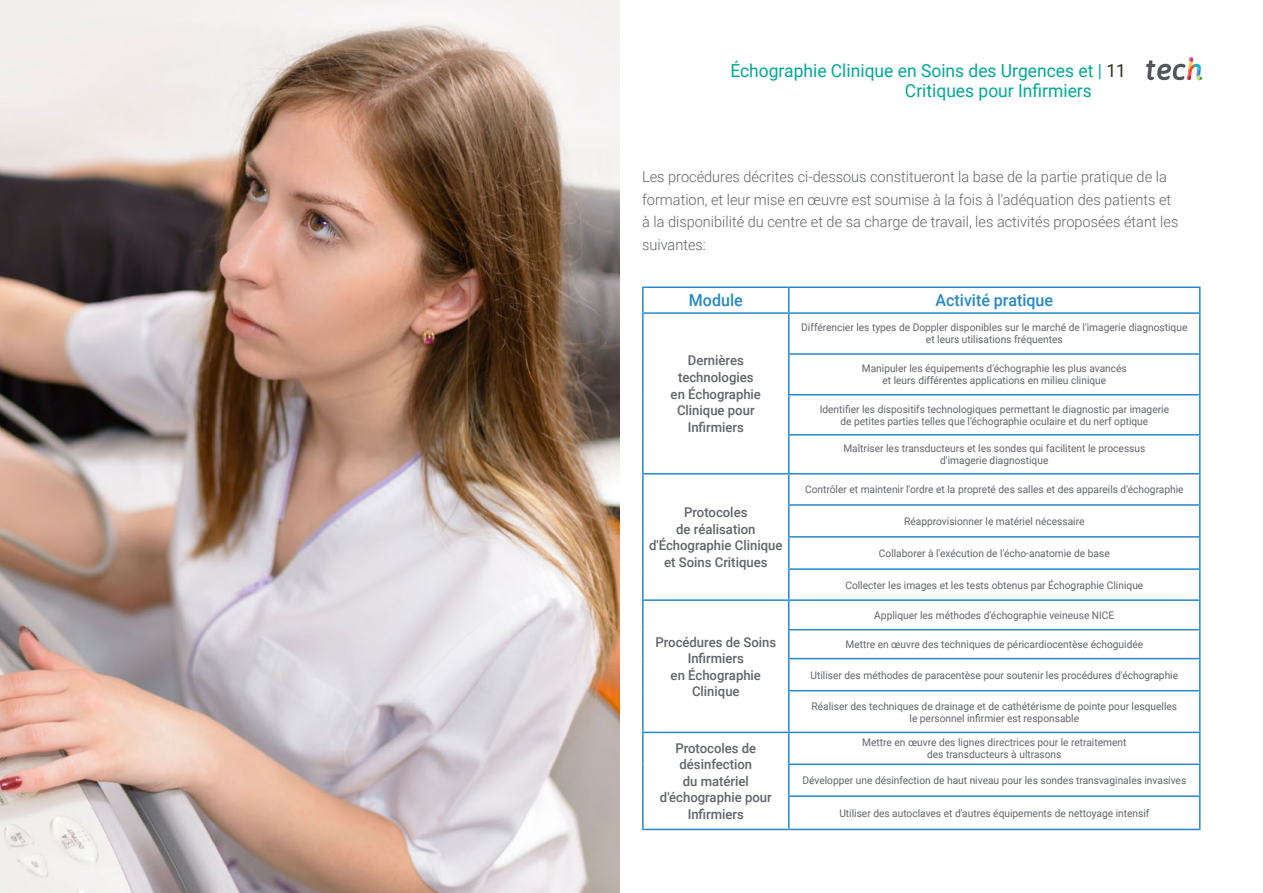
<style>
.page{position:relative;width:1263px;height:893px;background:#fff}
.page>*{position:absolute;margin:0;border:0;box-sizing:border-box;transform-origin:0 0}
.t1{font:18px/19.5px "Roboto";color:#00a996}
.t2{font:500 16.5px "Roboto";color:#2488c9}
.t3{font:300 15px/22.5px "Roboto";color:#61646a}
.t4{font:500 13.5px/16.5px "Roboto";color:#61646a;text-align:center}
.t5{font:10.5px/12px "Roboto";color:#61646a;text-align:center}
.s1{color:#312e20}
</style>
<div class="page">
<svg style="left:1146px;top:57px;width:56px;height:24px"></svg>
<img style="left:0;top:0;width:620px;height:893px">
<hr style="left:642px;top:829px;width:147px;height:1px;background:#2488c9">
<hr style="left:789px;top:286px;width:411px;height:2px;background:#2488c9">
<svg style="left:1199px;top:288px;width:1px;height:24px"></svg>
<hr style="left:789px;top:312px;width:411px;height:2px;background:#2488c9">
<hr style="left:1199px;top:314px;width:1px;height:39px;background:#2488c9">
<hr style="left:788px;top:353px;width:412px;height:2px;background:#2488c9">
<hr style="left:1199px;top:355px;width:1px;height:39px;background:#2488c9">
<hr style="left:788px;top:394px;width:412px;height:1px;background:#2488c9">
<hr style="left:1199px;top:395px;width:1px;height:39px;background:#2488c9">
<hr style="left:788px;top:434px;width:412px;height:2px;background:#2488c9">
<hr style="left:1199px;top:436px;width:1px;height:37px;background:#2488c9">
<hr style="left:789px;top:473px;width:411px;height:1px;background:#2488c9">
<hr style="left:1199px;top:474px;width:1px;height:30px;background:#2488c9">
<hr style="left:788px;top:504px;width:412px;height:2px;background:#2488c9">
<hr style="left:1199px;top:506px;width:1px;height:30px;background:#2488c9">
<hr style="left:788px;top:536px;width:412px;height:2px;background:#2488c9">
<hr style="left:1199px;top:538px;width:1px;height:30px;background:#2488c9">
<hr style="left:788px;top:568px;width:412px;height:2px;background:#2488c9">
<hr style="left:789px;top:599px;width:411px;height:2px;background:#2488c9">
<hr style="left:788px;top:629px;width:412px;height:1px;background:#2488c9">
<svg style="left:1199px;top:570px;width:1px;height:88px"></svg>
<hr style="left:788px;top:658px;width:412px;height:1px;background:#2488c9">
<hr style="left:1199px;top:659px;width:1px;height:31px;background:#2488c9">
<hr style="left:788px;top:690px;width:412px;height:1px;background:#2488c9">
<hr style="left:1199px;top:691px;width:1px;height:41px;background:#2488c9">
<hr style="left:789px;top:732px;width:411px;height:1px;background:#2488c9">
<hr style="left:1199px;top:733px;width:1px;height:30px;background:#2488c9">
<hr style="left:788px;top:763px;width:412px;height:2px;background:#2488c9">
<hr style="left:1199px;top:765px;width:1px;height:30px;background:#2488c9">
<hr style="left:788px;top:795px;width:412px;height:2px;background:#2488c9">
<hr style="left:1199px;top:797px;width:1px;height:32px;background:#2488c9">
<hr style="left:789px;top:829px;width:411px;height:1px;background:#2488c9">
<hr style="left:642px;top:286px;width:147px;height:2px;background:#2488c9">
<hr style="left:642px;top:288px;width:2px;height:24px;background:#2488c9">
<svg style="left:788px;top:288px;width:1px;height:24px"></svg>
<hr style="left:642px;top:312px;width:147px;height:2px;background:#2488c9">
<hr style="left:642px;top:314px;width:2px;height:40px;background:#2488c9">
<hr style="left:788px;top:314px;width:1px;height:39px;background:#2488c9">
<hr style="left:642px;top:354px;width:2px;height:41px;background:#2488c9">
<hr style="left:788px;top:355px;width:1px;height:39px;background:#2488c9">
<hr style="left:642px;top:395px;width:2px;height:40px;background:#2488c9">
<hr style="left:788px;top:395px;width:1px;height:39px;background:#2488c9">
<hr style="left:642px;top:435px;width:2px;height:38px;background:#2488c9">
<hr style="left:788px;top:436px;width:1px;height:37px;background:#2488c9">
<hr style="left:642px;top:473px;width:147px;height:1px;background:#2488c9">
<hr style="left:642px;top:474px;width:2px;height:31px;background:#2488c9">
<hr style="left:788px;top:474px;width:1px;height:30px;background:#2488c9">
<hr style="left:642px;top:505px;width:2px;height:32px;background:#2488c9">
<hr style="left:788px;top:506px;width:1px;height:30px;background:#2488c9">
<hr style="left:642px;top:537px;width:2px;height:32px;background:#2488c9">
<hr style="left:788px;top:538px;width:1px;height:30px;background:#2488c9">
<hr style="left:642px;top:569px;width:2px;height:30px;background:#2488c9">
<hr style="left:642px;top:599px;width:147px;height:2px;background:#2488c9">
<hr style="left:642px;top:601px;width:2px;height:29px;background:#2488c9">
<hr style="left:642px;top:630px;width:2px;height:29px;background:#2488c9">
<svg style="left:788px;top:570px;width:1px;height:88px"></svg>
<hr style="left:642px;top:659px;width:2px;height:32px;background:#2488c9">
<hr style="left:788px;top:659px;width:1px;height:31px;background:#2488c9">
<hr style="left:642px;top:691px;width:2px;height:41px;background:#2488c9">
<hr style="left:788px;top:691px;width:1px;height:41px;background:#2488c9">
<hr style="left:642px;top:732px;width:147px;height:1px;background:#2488c9">
<hr style="left:642px;top:733px;width:2px;height:31px;background:#2488c9">
<hr style="left:788px;top:733px;width:1px;height:30px;background:#2488c9">
<hr style="left:642px;top:764px;width:2px;height:32px;background:#2488c9">
<hr style="left:788px;top:765px;width:1px;height:30px;background:#2488c9">
<hr style="left:642px;top:796px;width:2px;height:33px;background:#2488c9">
<hr style="left:788px;top:797px;width:1px;height:32px;background:#2488c9">
<h1 class="t1" style="left:905px;top:60px;width:222px;text-indent:-175px">Échographie Clinique en Soins des Urgences et | <span class="s1">11<br></span>Critiques pour Infirmiers</h1>
<p class="t3" style="left:642px;top:165px;width:538px">Les procédures décrites ci-dessous constitueront la base de la partie pratique de la formation, et leur mise en œuvre est soumise à la fois à l'adéquation des patients et à la disponibilité du centre et de sa charge de travail, les activités proposées étant les suivantes:</p>
<h2 class="t2" style="left:689px;top:288px;width:55px">Module</h2>
<h2 class="t2" style="left:936px;top:288px;width:119px">Activité pratique</h2>
<p class="t4" style="left:671px;top:352px;width:92px">Dernières technologies en Échographie<br>Clinique pour<br>Infirmiers</p>
<p class="t4" style="left:649px;top:504px;width:135px">Protocoles<br>de réalisation d'Échographie Clinique et Soins Critiques</p>
<p class="t4" style="left:655px;top:633px;width:122px">Procédures de Soins<br>Infirmiers<br>en Échographie<br>Clinique</p>
<p class="t5" style="left:801px;top:321px;width:388px">Différencier les types de Doppler disponibles sur le marché de l'imagerie diagnostique et leurs utilisations fréquentes</p>
<p class="t5" style="left:862px;top:362px;width:267px">Manipuler les équipements d'échographie les plus avancés et leurs différentes applications en milieu clinique</p>
<p class="t5" style="left:820px;top:403px;width:351px">Identifier les dispositifs technologiques permettant le diagnostic par imagerie de petites parties telles que l'échographie oculaire et du nerf optique</p>
<p class="t5" style="left:843px;top:442px;width:303px">Maîtriser les transducteurs et les sondes qui facilitent le processus d'imagerie diagnostique</p>
<p class="t5" style="left:805px;top:483px;width:380px">Contrôler et maintenir l'ordre et la propreté des salles et des appareils d'échographie</p>
<p class="t5" style="left:904px;top:515px;width:182px">Réapprovisionner le matériel nécessaire</p>
<p class="t5" style="left:879px;top:547px;width:232px">Collaborer à l'exécution de l'écho-anatomie de base</p>
<p class="t5" style="left:845px;top:578px;width:299px">Collecter les images et les tests obtenus par Échographie Clinique</p>
<p class="t5" style="left:874px;top:609px;width:242px">Appliquer les méthodes d'échographie veineuse NICE</p>
<p class="t5" style="left:845px;top:638px;width:299px">Mettre en œuvre des techniques de péricardiocentèse échoguidée</p>
<p class="t5" style="left:810px;top:668px;width:369px">Utiliser des méthodes de paracentèse pour soutenir les procédures d'échographie</p>
<p class="t5" style="left:811px;top:699px;width:367px">Réaliser des techniques de drainage et de cathétérisme de pointe pour lesquelles le personnel infirmier est responsable</p>
<p class="t4" style="left:660px;top:739px;width:113px">Protocoles de désinfection<br>du matériel d'échographie pour<br>Infirmiers</p>
<p class="t5" style="left:862px;top:736px;width:266px">Mettre en œuvre des lignes directrices pour le retraitement des transducteurs à ultrasons</p>
<p class="t5" style="left:802px;top:774px;width:385px">Développer une désinfection de haut niveau pour les sondes transvaginales invasives</p>
<p class="t5" style="left:839px;top:807px;width:311px">Utiliser des autoclaves et d'autres équipements de nettoyage intensif</p>
</div>
